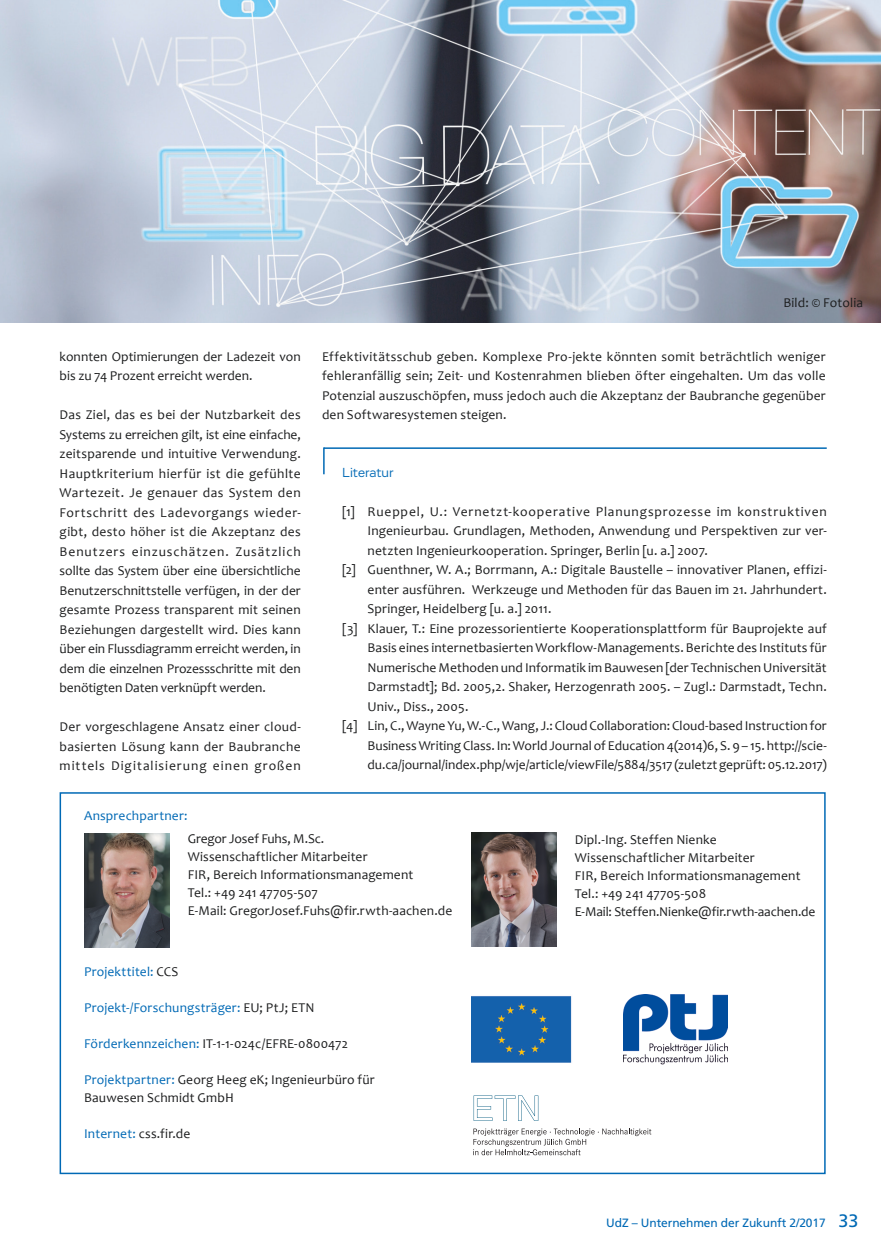
<style>
.page{position:relative;width:881px;height:1255px;background:#fff}
.page>*{position:absolute;margin:0;border:0;box-sizing:border-box;transform-origin:0 0}
.t1{font:13.5px/19.5px "Candara";letter-spacing:.01em;color:#1d1e1f}
.t2{font:13.5px "Candara";letter-spacing:.015em;color:#0069b5}
.t3{font:13.5px "Candara";letter-spacing:.06em;color:#1d1e1f}
.t4{font:13.5px "Vito";color:#0069b5}
.t5{font:12px "Frutiger";letter-spacing:-.01em;color:#0069b5}
.s1{color:#1d1e1f}
.s2{color:#0069b5}
.s3{font-size:18px}
</style>
<div class="page">
<hr style="left:324px;top:447px;width:502px;height:2px;background:#0069b5">
<svg style="left:323px;top:447px;width:1px;height:27px"></svg>
<div style="left:60px;top:792px;width:765px;height:382px;background:#fff;border:2px solid #0069b5"></div>
<img style="left:471px;top:832px;width:85px;height:114px">
<img style="left:84px;top:833px;width:86px;height:114px">
<img style="left:471px;top:996px;width:101px;height:67px">
<img style="left:623px;top:994px;width:104px;height:71px">
<svg style="left:473px;top:1095px;width:65px;height:25px"></svg>
<svg style="left:473px;top:1128px;width:178px;height:27px"></svg>
<img style="left:0;top:0;width:880px;height:322px">
<p class="t1" style="left:60px;top:346px;width:242px">konnten Optimierungen der Ladezeit von bis zu 74 Prozent erreicht werden.</p>
<p class="t1" style="left:60px;top:405px;width:242px;text-align:justify">Das Ziel, das es bei der Nutzbarkeit des Systems zu erreichen gilt, ist eine einfache, zeitsparende und intuitive Verwendung.<br>Hauptkriterium hierfür ist die gefühlte Wartezeit. Je genauer das System den Fortschritt des Ladevorgangs wieder&shy;gibt, desto höher ist die Akzeptanz des Benutzers einzuschätzen. Zusätzlich sollte das System über eine übersichtliche Benutzerschnittstelle verfügen, in der der gesamte Prozess transparent mit seinen Beziehungen dargestellt wird. Dies kann über ein Flussdiagramm erreicht werden, in dem die einzelnen Prozessschritte mit den benötigten Daten verknüpft werden.</p>
<p class="t1" style="left:60px;top:717px;width:242px;text-align:justify">Der vorgeschlagene Ansatz einer cloud&shy;basierten Lösung kann der Baubranche mittels Digitalisierung einen großen</p>
<p class="t2" style="left:84px;top:806px;width:105px">Ansprechpartner:</p>
<p class="t1" style="left:783px;top:292px;width:81px">Bild: © Fotolia</p>
<p class="t1" style="left:322px;top:346px;width:505px;text-align:justify">Effektivitätsschub geben. Komplexe Pro-jekte könnten somit beträchtlich weniger fehleranfällig sein; Zeit- und Kostenrahmen blieben öfter eingehalten. Um das volle Potenzial auszuschöpfen, muss jedoch auch die Akzeptanz der Baubranche gegenüber den Softwaresystemen steigen.</p>
<p class="t4" style="left:342px;top:464px;width:53px">Literatur</p>
<p class="t3" style="left:342px;top:503px;width:486px">[1] Rueppel, U.: Vernetzt-kooperative Planungsprozesse im konstruktiven</p>
<p class="t1" style="left:367px;top:521px;width:460px">Ingenieurbau. Grundlagen, Methoden, Anwendung und Perspektiven zur ver-</p>
<p class="t1" style="left:367px;top:540px;width:342px">netzten Ingenieurkooperation. Springer, Berlin [u. a.] 2007.</p>
<p class="t1" style="left:342px;top:560px;width:486px">[2] Guenthner, W. A.; Borrmann, A.: Digitale Baustelle – innovativer Planen, effizi-</p>
<p class="t1" style="left:367px;top:579px;width:460px">enter ausführen. Werkzeuge und Methoden für das Bauen im 21. Jahrhundert.</p>
<p class="t1" style="left:367px;top:599px;width:185px">Springer, Heidelberg [u. a.] 2011.</p>
<p class="t1" style="left:342px;top:618px;width:486px">[3] Klauer, T.: Eine prozessorientierte Kooperationsplattform für Bauprojekte auf</p>
<p class="t1" style="left:367px;top:638px;width:460px">Basis eines internetbasierten Workflow-Managements. Berichte des Instituts für</p>
<p class="t1" style="left:367px;top:657px;width:460px">Numerische Methoden und Informatik im Bauwesen [der Technischen Universität</p>
<p class="t1" style="left:367px;top:677px;width:460px">Darmstadt]; Bd. 2005,2. Shaker, Herzogenrath 2005. – Zugl.: Darmstadt, Techn.</p>
<p class="t1" style="left:367px;top:696px;width:102px">Univ., Diss., 2005.</p>
<p class="t1" style="left:342px;top:716px;width:486px">[4] Lin, C., Wayne Yu, W.-C., Wang, J.: Cloud Collaboration: Cloud-based Instruction for</p>
<p class="t1" style="left:367px;top:735px;width:460px">Business Writing Class. In: World Journal of Education 4(2014)6, S. 9 – 15. http://scie-</p>
<p class="t1" style="left:367px;top:755px;width:460px">du.ca/journal/index.php/wje/article/viewFile/5884/3517 (zuletzt geprüft: 05.12.2017)</p>
<p class="t1" style="left:188px;top:830px;width:266px;line-height:18px">Gregor Josef Fuhs, M.Sc.<br>Wissenschaftlicher Mitarbeiter<br>FIR, Bereich Informationsmanagement<br>Tel.: +49 241 47705-507<br>E-Mail: GregorJosef.Fuhs@fir.rwth-aachen.de</p>
<p class="t2" style="left:84px;top:963px;width:96px">Projekttitel: <span class="s1">CCS</span></p>
<p class="t2" style="left:84px;top:999px;width:232px">Projekt-/Forschungsträger: <span class="s1">EU; PtJ; ETN</span></p>
<p class="t1" style="left:84px;top:1033px;width:265px"><span class="s2">Förderkennzeichen:</span> IT-1-1-024c/EFRE-0800472</p>
<p class="t1" style="left:84px;top:1070px;width:292px;line-height:18px"><span class="s2">Projektpartner:</span> Georg Heeg eK; Ingenieurbüro für<br>Bauwesen Schmidt GmbH</p>
<p class="t1" style="left:84px;top:1123px;width:108px"><span class="s2">Internet:</span> css.fir.de</p>
<p class="t1" style="left:574px;top:830px;width:242px;line-height:18px">Dipl.-Ing. Steffen Nienke Wissenschaftlicher Mitarbeiter<br>FIR, Bereich Informationsmanagement Tel.: +49 241 47705-508<br>E-Mail: Steffen.Nienke@fir.rwth-aachen.de</p>
<p class="t5" style="left:606px;top:1215px;width:253px">UdZ – Unternehmen der Zukunft 2/2017 <span class="s3">33</span></p>
</div>
